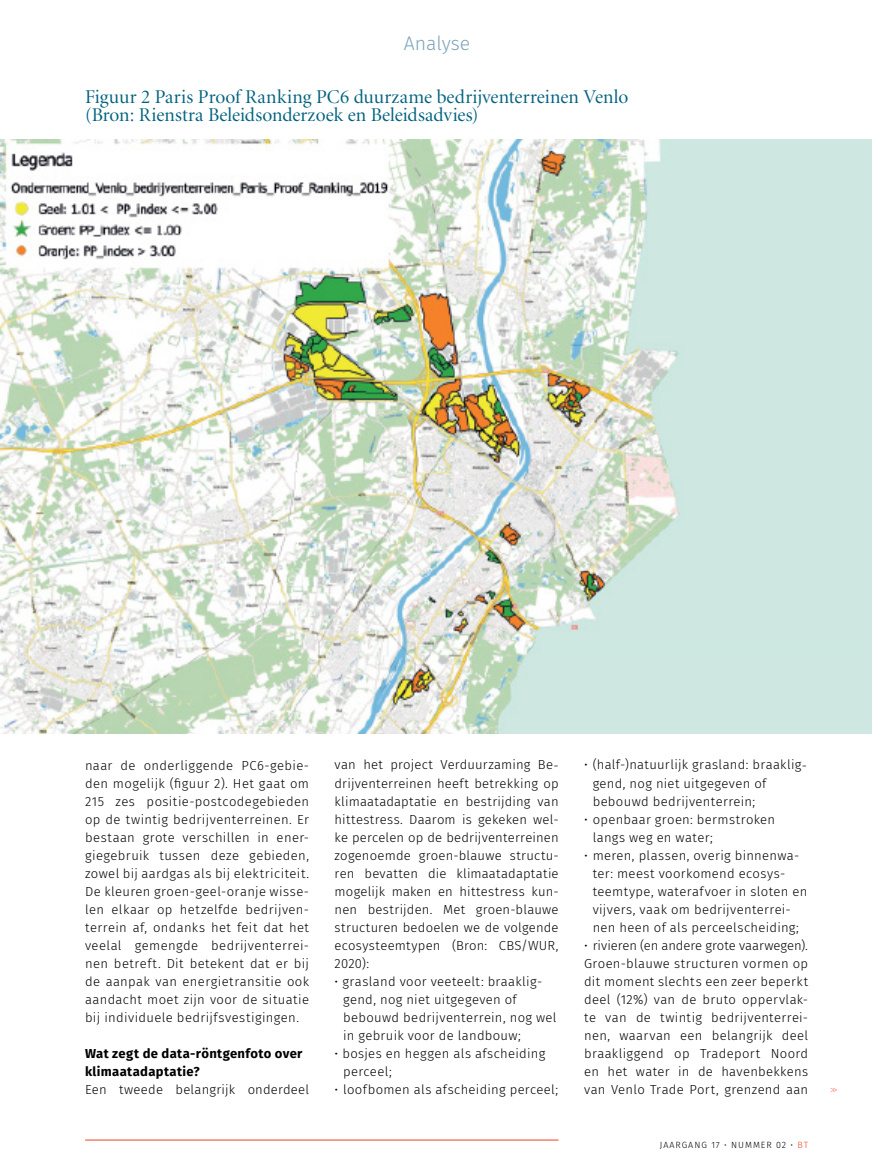
<style>
.page{position:relative;width:872px;height:1170px;background:#fff}
.page>*{position:absolute;margin:0;border:0;box-sizing:border-box;transform-origin:0 0}
.t1{font:19.5px/18px "Minion LT Display";color:#006280}
.t2{font:300 19.5px "Fira Sans";letter-spacing:-.005em;color:#7da5b9}
.t3{font:300 13.05px/18px "Fira Sans";letter-spacing:.025em;color:#000}
.t4{font:700 13.05px/18px "Fira Sans";letter-spacing:.025em;color:#000}
.t5{font:300 9px "Fira Sans";letter-spacing:.11em;color:#000}
.t6{font:7.5px "Minion LT Display";color:#ef4123}
.s1{color:#ef4123}
</style>
<div class="page">
<hr style="left:85px;top:1139px;width:473px;height:1px;background:#ef4123">
<img style="left:0;top:139px;width:872px;height:594px">
<h1 class="t2" style="left:404px;top:30px;width:68px">Analyse</h1>
<h1 class="t1" style="left:85px;top:88px;width:545px">Figuur 2 Paris Proof Ranking PC6 duurzame bedrijventerreinen Venlo (Bron: Rienstra Beleidsonderzoek en Beleidsadvies)</h1>
<p class="t3" style="left:85px;top:755px;width:225px;text-align:justify">naar de onderliggende PC6-gebie&shy;den mogelijk (figuur 2). Het gaat om 215 zes positie-postcodegebieden op de twintig bedrijventerreinen. Er bestaan grote verschillen in ener&shy;giegebruik tussen deze gebieden, zowel bij aardgas als bij elektriciteit.<br>De kleuren groen-geel-oranje wisse&shy;len elkaar op hetzelfde bedrijven&shy;terrein af, ondanks het feit dat het veelal gemengde bedrijventerrei&shy;nen betreft. Dit betekent dat er bij de aanpak van energietransitie ook aandacht moet zijn voor de situatie bij individuele bedrijfsvestigingen.</p>
<p class="t4" style="left:85px;top:1043px;width:219px">Wat zegt de data-röntgenfoto over klimaatadaptatie?</p>
<p class="t3" style="left:85px;top:1079px;width:225px">Een tweede belangrijk onderdeel</p>
<p class="t3" style="left:334px;top:755px;width:225px;text-align:justify">van het project Verduurzaming Be&shy;drijventerreinen heeft betrekking op klimaatadaptatie en bestrijding van hittestress. Daarom is gekeken wel&shy;ke percelen op de bedrijventerreinen zogenoemde groen-blauwe structu&shy;ren bevatten die klimaatadaptatie mogelijk maken en hittestress kun&shy;nen bestrijden. Met groen-blauwe structuren bedoelen we de volgende ecosysteemtypen (Bron: CBS/WUR, 2020):</p>
<p class="t3" style="left:343px;top:971px;width:215px;text-indent:-9px">• grasland voor veeteelt: braaklig&shy;gend, nog niet uitgegeven of bebouwd bedrijventerrein, nog wel in gebruik voor de landbouw;</p>
<p class="t3" style="left:343px;top:1043px;width:204px;text-indent:-9px">• bosjes en heggen als afscheiding perceel;</p>
<p class="t3" style="left:334px;top:1079px;width:225px">• loofbomen als afscheiding perceel;</p>
<p class="t3" style="left:592px;top:755px;width:216px;text-indent:-9px">• (half-)natuurlijk grasland: braaklig&shy;gend, nog niet uitgegeven of bebouwd bedrijventerrein;</p>
<p class="t3" style="left:592px;top:809px;width:184px;text-indent:-9px">• openbaar groen: bermstroken langs weg en water;</p>
<p class="t3" style="left:592px;top:845px;width:216px;text-indent:-9px">• meren, plassen, overig binnenwa&shy;ter: meest voorkomend ecosys&shy;teemtype, waterafvoer in sloten en vijvers, vaak om bedrijventerrei&shy;nen heen of als perceelscheiding;</p>
<p class="t3" style="left:584px;top:935px;width:225px;text-align:justify">• rivieren (en andere grote vaarwegen).<br>Groen-blauwe structuren vormen op dit moment slechts een zeer beperkt deel (12%) van de bruto oppervlak&shy;te van de twintig bedrijventerrei&shy;nen, waarvan een belangrijk deel braakliggend op Tradeport Noord en het water in de havenbekkens van Venlo Trade Port, grenzend aan</p>
<p class="t5" style="left:660px;top:1138px;width:150px">JAARGANG 17 • NUMMER 02 • <span class="s1">BT</span></p>
<p class="t6" style="left:830px;top:1085px;width:9px">&gt;&gt;</p>
</div>
